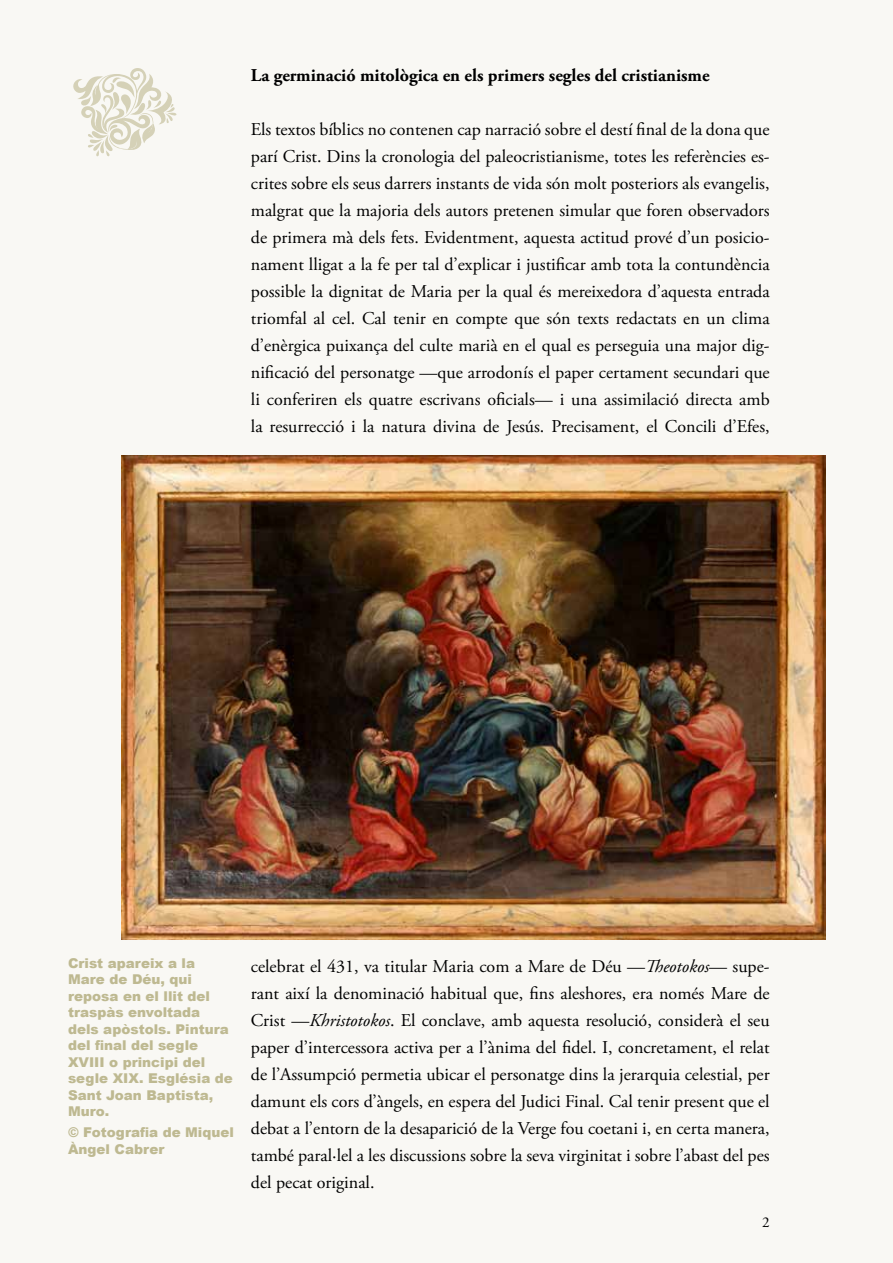
<style>
.page{position:relative;width:893px;height:1263px;background:#f9f8f4}
.page>*{position:absolute;margin:0;border:0;box-sizing:border-box;transform-origin:0 0}
.t1{font:18px/27px "Adobe Garamond Pro";color:#000;text-align:justify}
.t2{font:700 18px "Adobe Garamond Pro";color:#000}
.t3{font:15px "Adobe Garamond Pro";color:#000}
.t4{font:900 13.5px/16.5px "Arial";color:#beb991}
.s1{font-style:italic}
</style>
<div class="page">
<svg style="left:73px;top:68px;width:104px;height:88px"></svg>
<img style="left:122px;top:455px;width:703px;height:485px">
<p class="t2" style="left:251px;top:65px;width:460px">La germinació mitològica en els primers segles del cristianisme</p>
<p class="t1" style="left:251px;top:117px;width:520px">Els textos bíblics no contenen cap narració sobre el destí final de la dona que parí Crist. Dins la cronologia del paleocristianisme, totes les referències es&shy;crites sobre els seus darrers instants de vida són molt posteriors als evangelis, malgrat que la majoria dels autors pretenen simular que foren observadors de primera mà dels fets. Evidentment, aquesta actitud prové d’un posicio&shy;nament lligat a la fe per tal d’explicar i justificar amb tota la contundència possible la dignitat de Maria per la qual és mereixedora d’aquesta entrada triomfal al cel. Cal tenir en compte que són texts redactats en un clima d’enèrgica puixança del culte marià en el qual es perseguia una major dig&shy;nificació del personatge —que arrodonís el paper certament secundari que li conferiren els quatre escrivans oficials— i una assimilació directa amb la resurrecció i la natura divina de Jesús. Precisament, el Concili d’Efes,</p>
<p class="t4" style="left:68px;top:954px;width:166px">Crist apareix a la<br>Mare de Déu, qui reposa en el llit del traspàs envoltada dels apòstols. Pintura del final del segle<br>XVIII o principi del segle XIX. Església de<br>Sant Joan Baptista,<br>Muro.</p>
<p class="t4" style="left:68px;top:1124px;width:167px">© Fotografia de Miquel<br>Àngel Cabrer</p>
<p class="t1" style="left:251px;top:954px;width:520px">celebrat el 431, va titular Maria com a Mare de Déu —<span class="s1">Theotokos</span>— supe&shy;rant així la denominació habitual que, fins aleshores, era només Mare de Crist —<span class="s1">Khristotokos</span>. El conclave, amb aquesta resolució, considerà el seu paper d’intercessora activa per a l’ànima del fidel. I, concretament, el relat de l’Assumpció permetia ubicar el personatge dins la jerarquia celestial, per damunt els cors d’àngels, en espera del Judici Final. Cal tenir present que el debat a l’entorn de la desaparició de la Verge fou coetani i, en certa manera, també paral·lel a les discussions sobre la seva virginitat i sobre l’abast del pes del pecat original.</p>
<p class="t3" style="left:762px;top:1213px;width:9px">2</p>
</div>
